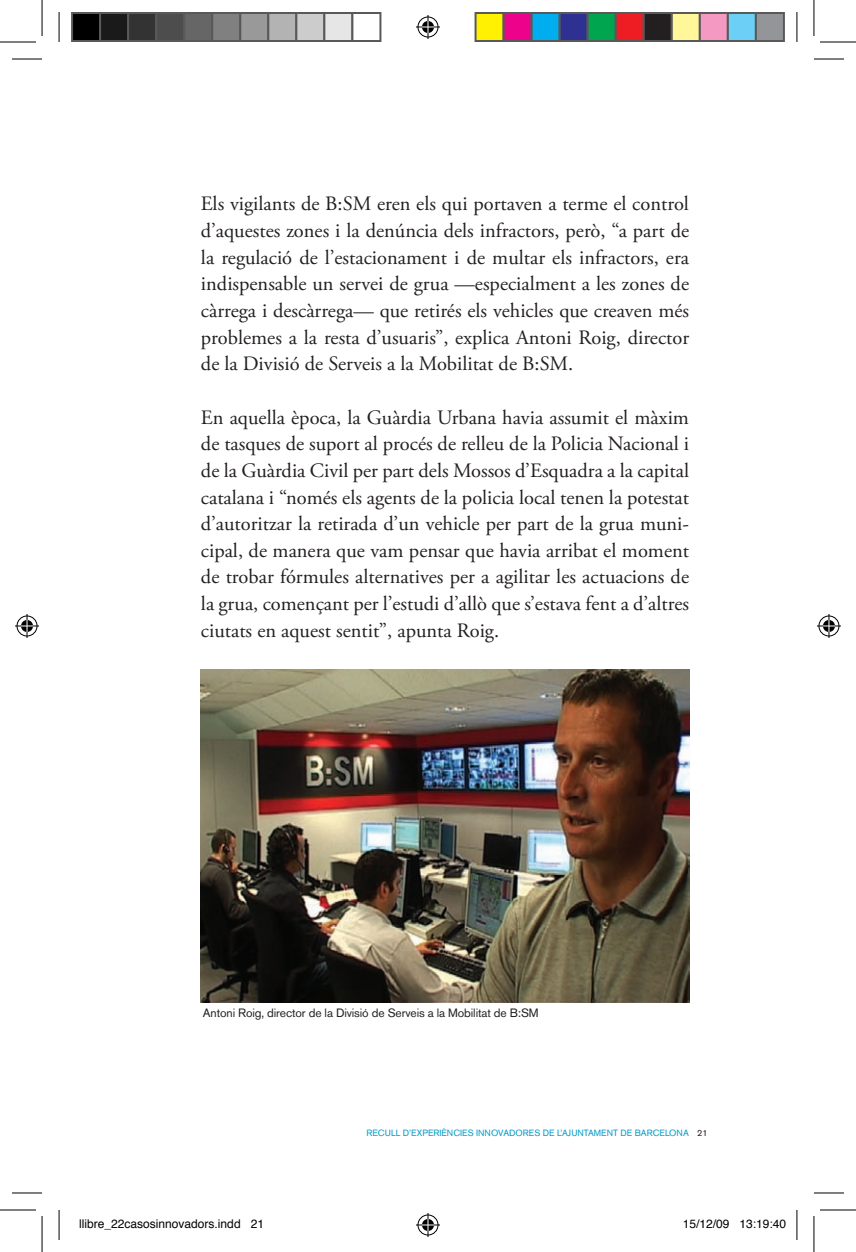
<style>
.page{position:relative;width:856px;height:1252px;background:#fff}
.page>*{position:absolute;margin:0;border:0;box-sizing:border-box;transform-origin:0 0}
.t1{font:20.4px/26.6px "Adobe Garamond Pro";color:#231f20;text-align:justify}
.t2{font:12px "Akzidenz Grotesk BQ";letter-spacing:-.01em;color:#231f20}
.t3{font:12px "Helvetica";color:#000}
.t4{font:9px "Akzidenz Grotesk BQ";color:#009bc8}
.s1{color:#231f20}
</style>
<div class="page">
<img style="left:201px;top:669px;width:487px;height:333px">
<hr style="left:12px;top:59px;width:30px;height:1px;background:#000">
<hr style="left:813px;top:59px;width:30px;height:1px;background:#000">
<hr style="left:12px;top:1193px;width:30px;height:1px;background:#000">
<hr style="left:813px;top:1193px;width:30px;height:1px;background:#000">
<hr style="left:59px;top:12px;width:1px;height:30px;background:#000">
<hr style="left:59px;top:1210px;width:1px;height:30px;background:#000">
<hr style="left:796px;top:12px;width:1px;height:30px;background:#000">
<hr style="left:796px;top:1210px;width:1px;height:30px;background:#000">
<hr style="left:0;top:42px;width:36px;height:1px;background:#000">
<hr style="left:819px;top:42px;width:36px;height:1px;background:#000">
<hr style="left:0;top:1210px;width:36px;height:1px;background:#000">
<hr style="left:819px;top:1210px;width:36px;height:1px;background:#000">
<hr style="left:42px;top:0;width:1px;height:36px;background:#000">
<hr style="left:42px;top:1216px;width:1px;height:36px;background:#000">
<hr style="left:813px;top:0;width:1px;height:36px;background:#000">
<hr style="left:813px;top:1216px;width:1px;height:36px;background:#000">
<svg style="left:416px;top:15px;width:24px;height:24px"></svg>
<svg style="left:416px;top:1213px;width:24px;height:24px"></svg>
<svg style="left:15px;top:614px;width:24px;height:24px"></svg>
<svg style="left:817px;top:614px;width:23px;height:24px"></svg>
<div style="left:72px;top:13px;width:28px;height:28px;background:#000"></div>
<div style="left:71px;top:12px;width:30px;height:30px;border:2px solid #595959"></div>
<div style="left:100px;top:13px;width:28px;height:28px;background:#1a1a1a"></div>
<div style="left:99px;top:12px;width:30px;height:30px;border:2px solid #595959"></div>
<div style="left:128px;top:13px;width:28px;height:28px;background:#333"></div>
<div style="left:127px;top:12px;width:30px;height:30px;border:2px solid #595959"></div>
<div style="left:156px;top:13px;width:28px;height:28px;background:#4d4d4d"></div>
<div style="left:155px;top:12px;width:30px;height:30px;border:2px solid #595959"></div>
<div style="left:184px;top:13px;width:28px;height:28px;background:#666"></div>
<div style="left:183px;top:12px;width:30px;height:30px;border:2px solid #595959"></div>
<div style="left:212px;top:13px;width:28px;height:28px;background:#808080"></div>
<div style="left:211px;top:12px;width:30px;height:30px;border:2px solid #595959"></div>
<div style="left:240px;top:13px;width:28px;height:28px;background:#999"></div>
<div style="left:239px;top:12px;width:30px;height:30px;border:2px solid #595959"></div>
<div style="left:268px;top:13px;width:28px;height:28px;background:#b3b3b3"></div>
<div style="left:267px;top:12px;width:30px;height:30px;border:2px solid #595959"></div>
<div style="left:296px;top:13px;width:28px;height:28px;background:#ccc"></div>
<div style="left:295px;top:12px;width:30px;height:30px;border:2px solid #595959"></div>
<div style="left:324px;top:13px;width:28px;height:28px;background:#e6e6e6"></div>
<div style="left:323px;top:12px;width:30px;height:30px;border:2px solid #595959"></div>
<div style="left:351px;top:12px;width:30px;height:30px;border:2px solid #595959"></div>
<div style="left:475px;top:13px;width:28px;height:28px;background:#fff101"></div>
<div style="left:474px;top:12px;width:30px;height:30px;border:2px solid #595959"></div>
<div style="left:503px;top:13px;width:28px;height:28px;background:#ed028c"></div>
<div style="left:502px;top:12px;width:30px;height:30px;border:2px solid #595959"></div>
<div style="left:531px;top:13px;width:28px;height:28px;background:#00aeef"></div>
<div style="left:530px;top:12px;width:30px;height:30px;border:2px solid #595959"></div>
<div style="left:559px;top:13px;width:28px;height:28px;background:#2e3092"></div>
<div style="left:558px;top:12px;width:30px;height:30px;border:2px solid #595959"></div>
<div style="left:587px;top:13px;width:28px;height:28px;background:#00a54f"></div>
<div style="left:586px;top:12px;width:30px;height:30px;border:2px solid #595959"></div>
<div style="left:615px;top:13px;width:28px;height:28px;background:#ee1d23"></div>
<div style="left:614px;top:12px;width:30px;height:30px;border:2px solid #595959"></div>
<div style="left:643px;top:13px;width:28px;height:28px;background:#231f20"></div>
<div style="left:642px;top:12px;width:30px;height:30px;border:2px solid #595959"></div>
<div style="left:671px;top:13px;width:28px;height:28px;background:#fff79a"></div>
<div style="left:670px;top:12px;width:30px;height:30px;border:2px solid #595959"></div>
<div style="left:699px;top:13px;width:28px;height:28px;background:#f499c2"></div>
<div style="left:698px;top:12px;width:30px;height:30px;border:2px solid #595959"></div>
<div style="left:727px;top:13px;width:28px;height:28px;background:#6bcff6"></div>
<div style="left:726px;top:12px;width:30px;height:30px;border:2px solid #595959"></div>
<div style="left:755px;top:13px;width:28px;height:28px;background:#939598"></div>
<div style="left:754px;top:12px;width:30px;height:30px;border:2px solid #595959"></div>
<p class="t1" style="left:201px;top:191px;width:489px">Els vigilants de B:SM eren els qui portaven a terme el control d’aquestes zones i la denúncia dels infractors, però, “a part de la regulació de l’estacionament i de multar els infractors, era indispensable un servei de grua —especialment a les zones de càrrega i descàrrega— que retirés els vehicles que creaven més problemes a la resta d’usuaris”, explica Antoni Roig, director de la Divisió de Serveis a la Mobilitat de B:SM.</p>
<p class="t1" style="left:201px;top:405px;width:489px">En aquella època, la Guàrdia Urbana havia assumit el màxim de tasques de suport al procés de relleu de la Policia Nacional i de la Guàrdia Civil per part dels Mossos d’Esquadra a la capital catalana i “només els agents de la policia local tenen la potestat d’autoritzar la retirada d’un vehicle per part de la grua muni&shy;cipal, de manera que vam pensar que havia arribat el moment de trobar fórmules alternatives per a agilitar les actuacions de la grua, començant per l’estudi d’allò que s’estava fent a d’altres ciutats en aquest sentit”, apunta Roig.</p>
<p class="t2" style="left:203px;top:1006px;width:327px">ANTONI ROIG, DIRECTOR DE LA DIVISIÓ DE SERVEIS A LA MOBILITAT DE B:SM</p>
<p class="t4" style="left:366px;top:1127px;width:342px">RECULL D’EXPERIÈNCIES INNOVADORES DE L’AJ UNTAMENT DE BARCELONA <span class="s1">21</span></p>
<p class="t3" style="left:79px;top:1213px;width:186px">llibre_22casosinnovadors.indd 21</p>
<p class="t3" style="left:682px;top:1213px;width:105px">15/12/09 13:19:40</p>
</div>
